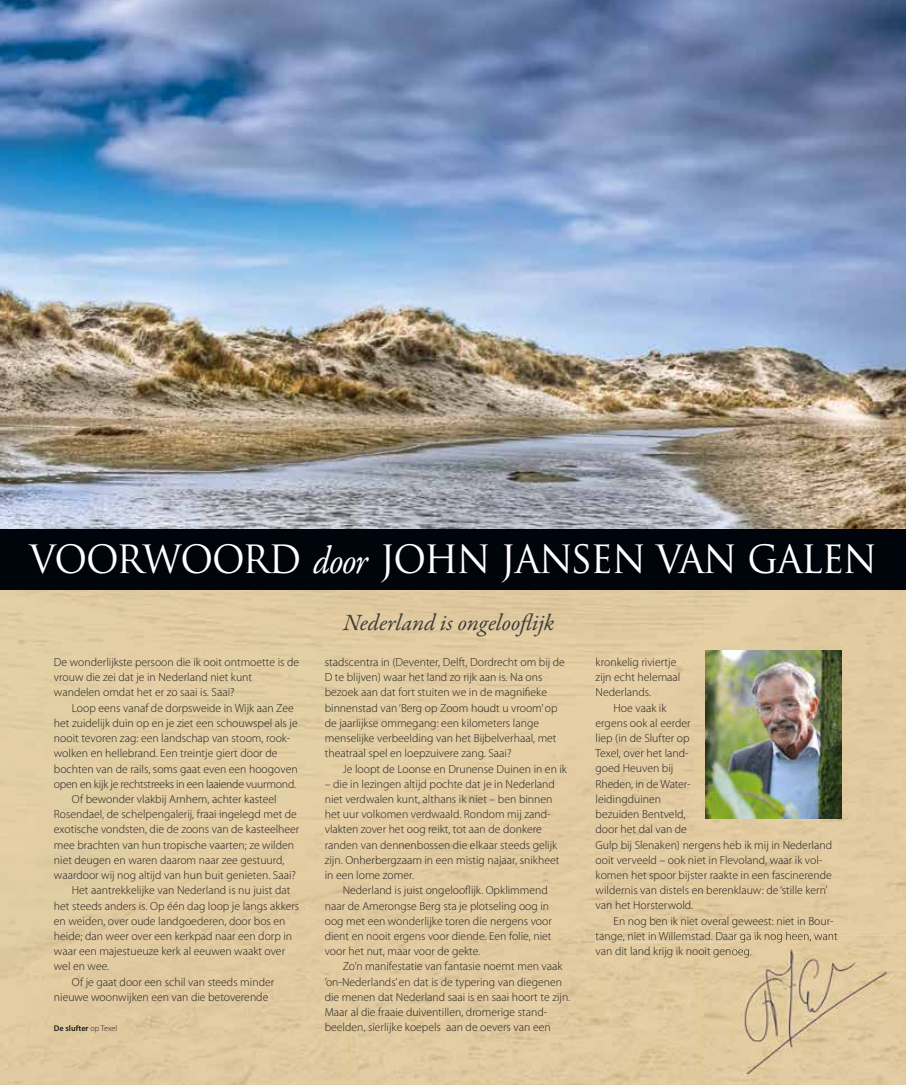
<style>
.page{position:relative;width:906px;height:1085px;background:#fff}
.page>*{position:absolute;margin:0;border:0;box-sizing:border-box;transform-origin:0 0}
.t1{font:44.7px "Trajan Pro";letter-spacing:-.03em;color:#fff;scale:.91 1}
.t2{font:italic 23.4px "Garamond Premr Pro";color:#3c3c3b}
.t3{font:300 11.7px/15.1px "Myriad Pro";color:#1d1d1b}
.t4{font:300 11.7px "Myriad Pro";letter-spacing:-.02em;color:#1d1d1b}
.t5{font:600 8.25px "Myriad Pro";color:#1d1d1b}
.s1{font-family:"Garamond Premr Pro";font-style:italic;font-size:39px}
.s2{font-weight:300}
</style>
<div class="page">
<img style="left:0;top:0;width:906px;height:528px">
<div style="left:0;top:589px;width:704px;height:495px;background:#e2cca1"></div>
<div style="left:704px;top:589px;width:202px;height:384px;background:#e2cba1"></div>
<img style="left:596px;top:931px;width:241px;height:11px">
<img style="left:596px;top:946px;width:135px;height:11px">
<div style="left:0;top:528px;width:906px;height:61px;background:#00040b"></div>
<img style="left:706px;top:650px;width:135px;height:168px">
<img style="left:731px;top:935px;width:175px;height:149px">
<img style="left:731px;top:935px;width:106px;height:7px">
<img style="left:731px;top:946px;width:21px;height:11px">
<h1 class="t1" style="left:29px;top:528px;width:932px">VOORWOORD <span class="s1">door</span> JOHN JANSEN VAN GALEN</h1>
<p class="t3" style="left:54px;top:654px;width:247px">De wonderlijkste persoon die ik ooit ontmoette is de vrouw die zei dat je in Nederland niet kunt wandelen omdat het er zo saai is. Saai?</p>
<p class="t3" style="left:72px;top:700px;width:223px">Loop eens vanaf de dorpsweide in Wijk aan Zee</p>
<p class="t3" style="left:54px;top:715px;width:245px">het zuidelijk duin op en je ziet een schouwspel als je</p>
<p class="t3" style="left:54px;top:730px;width:238px">nooit tevoren zag: een landschap van stoom, rook-</p>
<p class="t3" style="left:54px;top:745px;width:225px">wolken en hellebrand. Een treintje giert door de</p>
<p class="t3" style="left:54px;top:761px;width:245px">bochten van de rails, soms gaat even een hoogoven</p>
<p class="t4" style="left:54px;top:777px;width:244px">open en kijk je rechtstreeks in een laaiende vuurmond.</p>
<p class="t3" style="left:72px;top:791px;width:206px">Of bewonder vlakbij Arnhem, achter kasteel</p>
<p class="t3" style="left:54px;top:806px;width:244px">Rosendael, de schelpengalerij, fraai ingelegd met de</p>
<p class="t3" style="left:54px;top:822px;width:247px">exotische vondsten, die de zoons van de kasteelheer</p>
<p class="t3" style="left:54px;top:837px;width:242px">mee brachten van hun tropische vaarten; ze wilden</p>
<p class="t3" style="left:54px;top:852px;width:232px">niet deugen en waren daarom naar zee gestuurd,</p>
<p class="t3" style="left:54px;top:867px;width:243px">waardoor wij nog altijd van hun buit genieten. Saai?</p>
<p class="t3" style="left:72px;top:882px;width:220px">Het aantrekkelijke van Nederland is nu juist dat</p>
<p class="t3" style="left:54px;top:898px;width:247px">het steeds anders is. Op één dag loop je langs akkers</p>
<p class="t3" style="left:54px;top:913px;width:233px">en weiden, over oude landgoederen, door bos en</p>
<p class="t3" style="left:54px;top:928px;width:240px">heide; dan weer over een kerkpad naar een dorp in</p>
<p class="t3" style="left:54px;top:943px;width:233px">waar een majestueuze kerk al eeuwen waakt over</p>
<p class="t3" style="left:54px;top:958px;width:57px">wel en wee.</p>
<p class="t3" style="left:72px;top:974px;width:204px">Of je gaat door een schil van steeds minder</p>
<p class="t3" style="left:54px;top:989px;width:216px">nieuwe woonwijken een van die betoverende</p>
<p class="t5" style="left:54px;top:1023px;width:65px">De slufter <span class="s2">op Texel</span></p>
<h2 class="t2" style="left:343px;top:608px;width:213px">Nederland is ongelooflijk</h2>
<p class="t3" style="left:325px;top:654px;width:242px">stadscentra in (Deventer, Delft, Dordrecht om bij de D te blijven) waar het land zo rijk aan is. Na ons bezoek aan dat fort stuiten we in de magnifieke binnenstad van ‘Berg op Zoom houdt u vroom’ op de jaarlijkse ommegang: een kilometers lange menselijke verbeelding van het Bijbelverhaal, met theatraal spel en loepzuivere zang. Saai?</p>
<p class="t3" style="left:343px;top:761px;width:226px">Je loopt de Loonse en Drunense Duinen in en ik</p>
<p class="t3" style="left:325px;top:776px;width:236px">– die in lezingen altijd pochte dat je in Nederland niet verdwalen kunt, althans ik niet – ben binnen het uur volkomen verdwaald. Rondom mij zand&shy;vlakten zover het oog reikt, tot aan de donkere randen van dennenbossen die elkaar steeds gelijk zijn. Onherbergzaam in een mistig najaar, snikheet in een lome zomer.</p>
<p class="t3" style="left:325px;top:882px;width:228px;text-indent:18px">Nederland is juist ongelooflijk. Opklimmend naar de Amerongse Berg sta je plotseling oog in oog met een wonderlijke toren die nergens voor dient en nooit ergens voor diende. Een folie, niet voor het nut, maar voor de gekte.</p>
<p class="t3" style="left:325px;top:958px;width:247px;text-indent:18px">Zo’n manifestatie van fantasie noemt men vaak ‘on-Nederlands’ en dat is de typering van diegenen die menen dat Nederland saai is en saai hoort te zijn.<br>Maar al die fraaie duiventillen, dromerige stand&shy;beelden, sierlijke koepels aan de oevers van een</p>
<p class="t3" style="left:595px;top:654px;width:86px">kronkelig riviertje zijn echt helemaal<br>Nederlands.</p>
<p class="t3" style="left:595px;top:700px;width:238px;text-indent:18px">Hoe vaak ik<br>ergens ook al eerder<br>liep (in de Slufter op<br>Texel, over het land-<br>goed Heuven bij<br>Rheden, in de Water-<br>leidingduinen<br>bezuiden Bentveld,<br>door het dal van de<br>Gulp bij Slenaken) nergens heb ik mij in Nederland ooit verveeld – ook niet in Flevoland, waar ik vol&shy;komen het spoor bijster raakte in een fascinerende wildernis van distels en berenklauw: de ‘stille kern’ van het Horsterwold.</p>
<p class="t3" style="left:595px;top:913px;width:243px;text-indent:18px">En nog ben ik niet overal geweest: niet in Bour&shy;tange, niet in Willemstad. Daar ga ik nog heen, want van dit land krijg ik nooit genoeg.</p>
</div>
